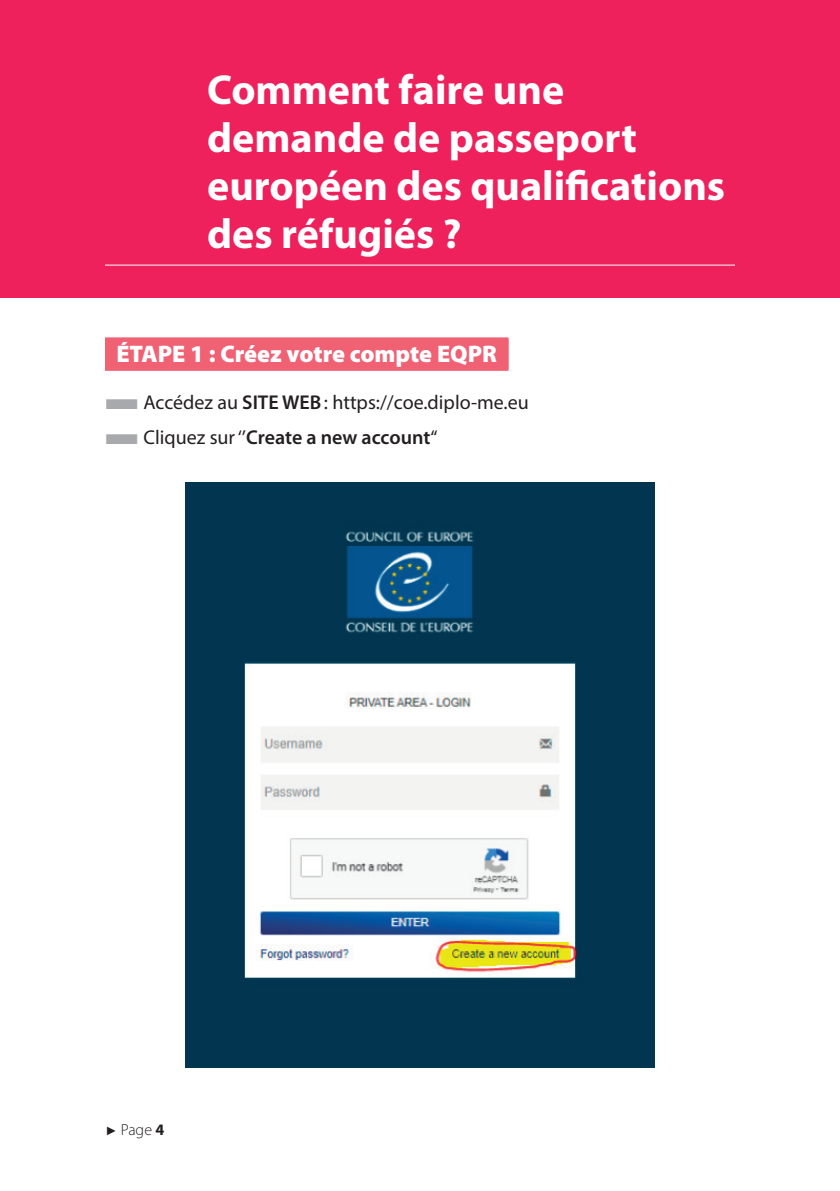
<style>
.page{position:relative;width:840px;height:1191px;background:#fff}
.page>*{position:absolute;margin:0;border:0;box-sizing:border-box;transform-origin:0 0}
.t1{font:700 42px/48px "Myriad Pro";color:#fff}
.t2{font:900 24px "Myriad Pro";color:#fff}
.t3{font:20px "Myriad Pro";color:#231f20}
.t4{font:600 20px "Myriad Pro";letter-spacing:-.005em;color:#231f20}
.t5{font:300 16px "Myriad Pro";color:#231f20}
.s1{color:#a8a9ad}
.s2{font-weight:600}
.s3{font-weight:400}
.s4{font-family:"Arial";font-weight:400;font-size:12px}
.s5{font-weight:700}
</style>
<div class="page">
<div style="left:0;top:0;width:839px;height:298px;background:#ee215c"></div>
<hr style="left:105px;top:265px;width:629px;height:1px;background:#fff">
<div style="left:105px;top:339px;width:403px;height:32px;background:#f06174"></div>
<div style="left:105px;top:337px;width:403px;height:32px;background:#f06174"></div>
<img style="left:185px;top:482px;width:469px;height:585px">
<p class="t1" style="left:207px;top:64px;width:519px">Comment faire une demande de passeport européen des qualifications des réfugiés ?</p>
<p class="t2" style="left:116px;top:338px;width:382px">ÉTAPE 1 : Créez votre compte EQPR</p>
<p class="t3" style="left:105px;top:390px;width:425px"><span class="s1">■</span>Accédez au <span class="s2">SITE WEB</span>: https://coe.diplo-me.eu</p>
<p class="t4" style="left:105px;top:425px;width:334px"><span class="s1">■</span><span class="s3">Cliquez sur ‘’</span>Create a new account<span class="s3">“</span></p>
<p class="t5" style="left:105px;top:1120px;width:60px"><span class="s4">►</span> Page <span class="s5">4</span></p>
</div>
